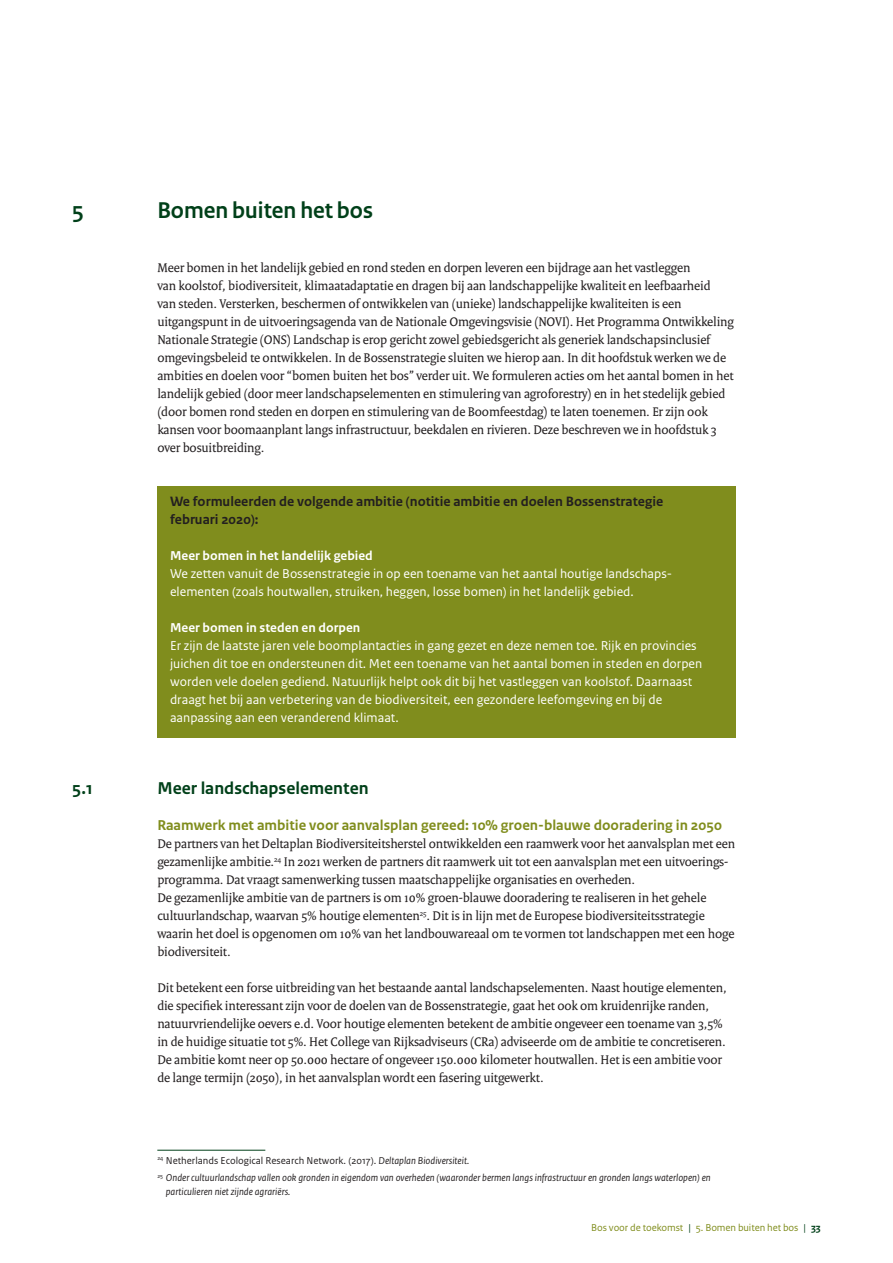
<style>
.page{position:relative;width:893px;height:1263px;background:#fff}
.page>*{position:absolute;margin:0;border:0;box-sizing:border-box;transform-origin:0 0}
.t1{font:700 24px "Rijksoverheid Sans Heading";color:#004019}
.t2{font:700 18px "Rijksoverheid Sans Text";color:#004019}
._05_RO_Alineakop_San{font:700 15px "Rijksoverheid Sans Text";color:#808d1d}
._20_RO_Kader_Subkop{font:700 14.25px/18px "Rijksoverheid Sans Text";color:#231f20}
._10_RO_Broodtekst_Se{font:13.5px/18px "Rijksoverheid Serif";letter-spacing:-.01em;color:#231f20}
._21_RO_Kader_Broodte{font:13.5px/18px "Rijksoverheid Sans Text";color:#fff}
._21_RO_Kader_Broodte-2{font:700 13.5px "Rijksoverheid Sans Text";color:#fff}
._14_RO_Voetnoot{font:italic 10.5px/13.5px "Rijksoverheid Sans Text";color:#231f20}
._14_RO_Voetnoot-2{font:10.5px "Rijksoverheid Sans Text";color:#231f20}
.t3{font:10.5px "Rijksoverheid Sans Text";letter-spacing:-.01em;color:#808d1d}
.s1{font-style:italic}
.s2{color:#004019}
.s3{font-weight:700;color:#004019}
</style>
<div class="page">
<div style="left:157px;top:486px;width:579px;height:53px;background:#808d1d"></div>
<div style="left:157px;top:536px;width:579px;height:39px;background:#808d1d"></div>
<div style="left:157px;top:554px;width:579px;height:57px;background:#808d1d"></div>
<div style="left:157px;top:608px;width:579px;height:39px;background:#808d1d"></div>
<div style="left:157px;top:626px;width:579px;height:111px;background:#808d1d"></div>
<hr style="left:157px;top:1150px;width:108px;height:1px;background:#004019">
<p class="t1" style="left:72px;top:197px;width:13px">5</p>
<p class="t1" style="left:157px;top:197px;width:217px">Bomen buiten het bos</p>
<p class="_10_RO_Broodtekst_Se" style="left:157px;top:258px;width:578px">Meer bomen in het landelijk gebied en rond steden en dorpen leveren een bijdrage aan het vastleggen<br>van koolstof, biodiversiteit, klimaatadaptatie en dragen bij aan landschappelijke kwaliteit en leefbaarheid<br>van steden. Versterken, beschermen of ontwikkelen van (unieke) landschappelijke kwaliteiten is een uitgangspunt in de uitvoeringsagenda van de Nationale Omgevingsvisie (NOVI). Het Programma Ontwikkeling Nationale Strategie (ONS) Landschap is erop gericht zowel gebiedsgericht als generiek landschapsinclusief omgevingsbeleid te ontwikkelen. In de Bossenstrategie sluiten we hierop aan. In dit hoofdstuk werken we de ambities en doelen voor “bomen buiten het bos” verder uit. We formuleren acties om het aantal bomen in het landelijk gebied (door meer landschapselementen en stimulering van agroforestry) en in het stedelijk gebied (door bomen rond steden en dorpen en stimulering van de Boomfeestdag) te laten toenemen. Er zijn ook kansen voor boomaanplant langs infrastructuur, beekdalen en rivieren. Deze beschreven we in hoofdstuk 3 over bosuitbreiding.</p>
<p class="_20_RO_Kader_Subkop" style="left:170px;top:492px;width:495px">We formuleerden de volgende ambitie (notitie ambitie en doelen Bossenstrategie februari 2020):</p>
<p class="_21_RO_Kader_Broodte-2" style="left:170px;top:548px;width:204px">Meer bomen in het landelijk gebied</p>
<p class="_21_RO_Kader_Broodte" style="left:170px;top:565px;width:502px">We zetten vanuit de Bossenstrategie in op een toename van het aantal houtige landschaps&shy;elementen (zoals houtwallen, struiken, heggen, losse bomen) in het landelijk gebied.</p>
<p class="_21_RO_Kader_Broodte-2" style="left:170px;top:620px;width:192px">Meer bomen in steden en dorpen</p>
<p class="_21_RO_Kader_Broodte" style="left:170px;top:637px;width:534px">Er zijn de laatste jaren vele boomplantacties in gang gezet en deze nemen toe. Rijk en provincies juichen dit toe en ondersteunen dit. Met een toename van het aantal bomen in steden en dorpen worden vele doelen gediend. Natuurlijk helpt ook dit bij het vastleggen van koolstof. Daarnaast draagt het bij aan verbetering van de biodiversiteit, een gezondere leefomgeving en bij de aanpassing aan een veranderend klimaat.</p>
<p class="t2" style="left:72px;top:778px;width:22px">5.1</p>
<p class="t2" style="left:157px;top:778px;width:213px">Meer landschapselementen</p>
<p class="_05_RO_Alineakop_San" style="left:157px;top:816px;width:566px">Raamwerk met ambitie voor aanvalsplan gereed: 10% groen-blauwe dooradering in 2050</p>
<p class="_10_RO_Broodtekst_Se" style="left:157px;top:834px;width:579px">De partners van het Deltaplan Biodiversiteitsherstel ontwikkelden een raamwerk voor het aanvalsplan met een gezamenlijke ambitie.<sup>24</sup> In 2021 werken de partners dit raamwerk uit tot een aanvalsplan met een uitvoerings&shy;programma. Dat vraagt samenwerking tussen maatschappelijke organisaties en overheden.</p>
<p class="_10_RO_Broodtekst_Se" style="left:157px;top:888px;width:579px">De gezamenlijke ambitie van de partners is om 10% groen-blauwe dooradering te realiseren in het gehele cultuurlandschap, waarvan 5% houtige elementen<sup>25</sup>. Dit is in lijn met de Europese biodiversiteitsstrategie waarin het doel is opgenomen om 10% van het landbouwareaal om te vormen tot landschappen met een hoge biodiversiteit.</p>
<p class="_10_RO_Broodtekst_Se" style="left:157px;top:978px;width:571px">Dit betekent een forse uitbreiding van het bestaande aantal landschapselementen. Naast houtige elementen, die specifiek interessant zijn voor de doelen van de Bossenstrategie, gaat het ook om kruidenrijke randen, natuurvriendelijke oevers e.d. Voor houtige elementen betekent de ambitie ongeveer een toename van 3,5% in de huidige situatie tot 5%. Het College van Rijksadviseurs (CRa) adviseerde om de ambitie te concretiseren.<br>De ambitie komt neer op 50.000 hectare of ongeveer 150.000 kilometer houtwallen. Het is een ambitie voor de lange termijn (2050), in het aanvalsplan wordt een fasering uitgewerkt.</p>
<p class="_14_RO_Voetnoot-2" style="left:157px;top:1154px;width:313px"><sup>24</sup> Netherlands Ecological Research Network. (2017). <span class="s1">Deltaplan Biodiversiteit.</span></p>
<p class="_14_RO_Voetnoot" style="left:166px;top:1171px;width:546px;text-indent:-9px"><sup>25</sup> Onder cultuurlandschap vallen ook gronden in eigendom van overheden (waaronder bermen langs infrastructuur en gronden langs waterlopen) en particulieren niet zijnde agrariërs.</p>
<p class="t3" style="left:591px;top:1221px;width:231px">Bos voor de toekomst <span class="s2">|</span> 5. Bomen buiten het bos <span class="s2">|</span> <span class="s3">33</span></p>
</div>
